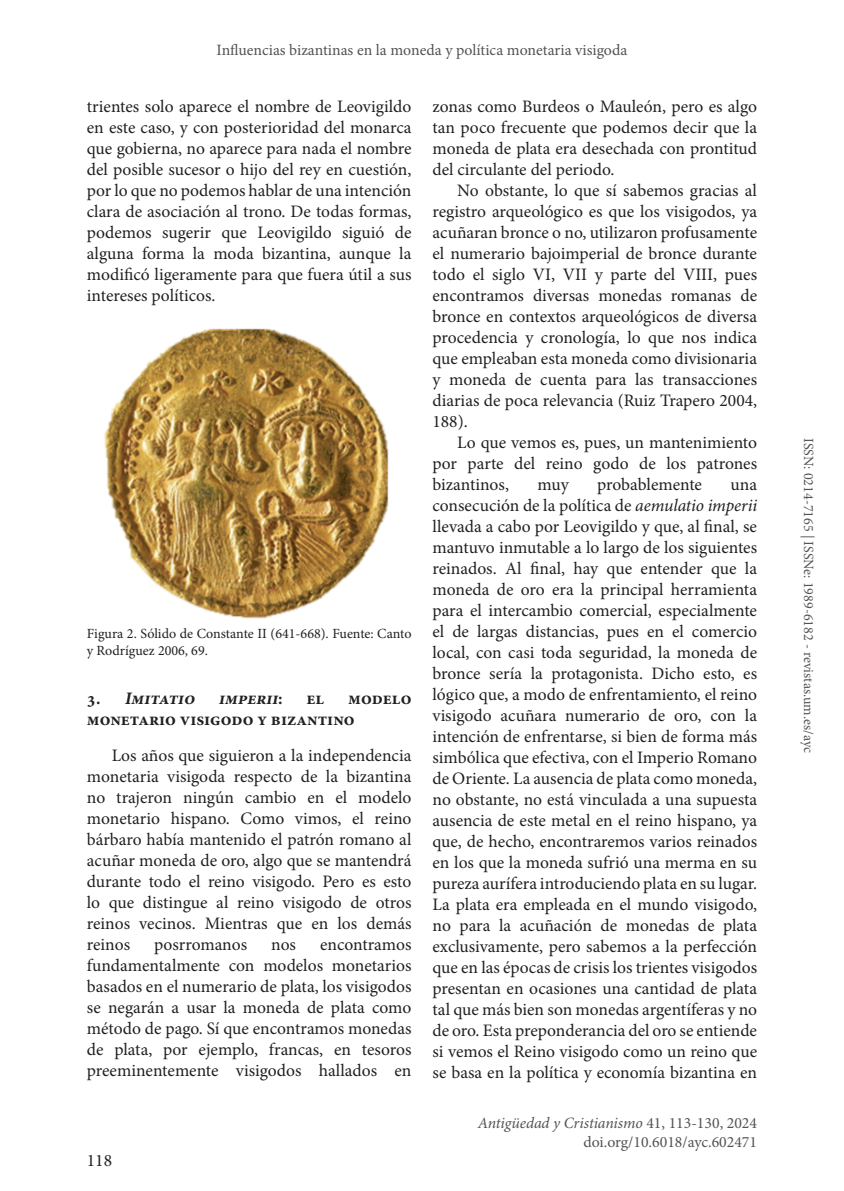
<style>
.page{position:relative;width:844px;height:1191px;background:#fff}
.page>*{position:absolute;margin:0;border:0;box-sizing:border-box;transform-origin:0 0}
.t1{font:17.5px/21px "Minion Pro";color:#231f20;text-align:justify}
.titulo_1{font:700 17.5px/21px "Minion Pro";color:#231f20}
.titulo_1-2{font:italic 700 17.5px "Minion Pro";color:#231f20}
.t2{font:15.75px/18.9px "Minion Pro";color:#535353;text-align:right}
.figuras{font:14px/17.5px "Minion Pro";color:#231f20}
.t3{font:14px "Minion Pro";color:#535353}
.s1{font-style:normal}
.s2{font-style:italic}
</style>
<div class="page">
<img style="left:104px;top:328px;width:285px;height:291px">
<p class="t2" style="left:216px;top:41px;width:412px">Influencias bizantinas en la moneda y política monetaria visigoda</p>
<p class="t1" style="left:87px;top:96px;width:326px">trientes solo aparece el nombre de Leovigildo en este caso, y con posterioridad del monarca que gobierna, no aparece para nada el nombre del posible sucesor o hijo del rey en cuestión, por lo que no podemos hablar de una intención clara de asociación al trono. De todas formas, podemos sugerir que Leovigildo siguió de alguna forma la moda bizantina, aunque la modificó ligeramente para que fuera útil a sus intereses políticos.</p>
<p class="figuras" style="left:87px;top:624px;width:326px">Figura 2. Sólido de Constante II (641-668). Fuente: Canto y Rodríguez 2006, 69.</p>
<p class="titulo_1-2" style="left:87px;top:686px;width:197px"><span class="s1">3 .</span> Imitatio imperii<span class="s1">:</span></p>
<p class="titulo_1" style="left:306px;top:687px;width:19px">el</p>
<p class="titulo_1" style="left:87px;top:687px;width:326px;text-indent:261px">modelo monetario visigodo y bizantino</p>
<p class="t1" style="left:87px;top:745px;width:326px;text-indent:25px">Los años que siguieron a la independencia monetaria visigoda respecto de la bizantina no trajeron ningún cambio en el modelo monetario hispano. Como vimos, el reino bárbaro había mantenido el patrón romano al acuñar moneda de oro, algo que se mantendrá durante todo el reino visigodo. Pero es esto lo que distingue al reino visigodo de otros reinos vecinos. Mientras que en los demás reinos</p>
<p class="t1" style="left:87px;top:934px;width:326px;text-indent:233px">encontramos fundamentalmente con modelos monetarios basados en el numerario de plata, los visigodos se negarán a usar la moneda de plata como método de pago. Sí que encontramos monedas de plata, por ejemplo, francas, en tesoros preeminentemente visigodos hallados en</p>
<p class="t1" style="left:154px;top:934px;width:94px">posrromanos</p>
<p class="t1" style="left:271px;top:934px;width:26px">nos</p>
<p class="t1" style="left:87px;top:1149px;width:27px">118</p>
<p class="t1" style="left:432px;top:96px;width:326px">zonas como Burdeos o Mauleón, pero es algo tan poco frecuente que podemos decir que la moneda de plata era desechada con prontitud del circulante del periodo.</p>
<p class="t1" style="left:432px;top:180px;width:326px;text-indent:25px">No obstante, lo que sí sabemos gracias al registro arqueológico es que los visigodos, ya acuñaran bronce o no, utilizaron profusamente el numerario bajoimperial de bronce durante todo el siglo VI, VII y parte del VIII, pues encontramos diversas monedas romanas de bronce en contextos arqueológicos de diversa procedencia y cronología, lo que nos indica que empleaban esta moneda como divisionaria y moneda de cuenta para las transacciones diarias de poca relevancia (Ruiz Trapero 2004, 188).</p>
<p class="t1" style="left:432px;top:432px;width:326px;text-indent:25px">Lo que vemos es, pues, un mantenimiento por parte del reino godo de los patrones bizantinos,</p>
<p class="t1" style="left:537px;top:474px;width:33px">muy</p>
<p class="t1" style="left:597px;top:474px;width:106px">probablemente</p>
<p class="t1" style="left:432px;top:474px;width:326px;text-indent:298px">una consecución de la política de <span class="s2">aemulatio imperii </span>llevada a cabo por Leovigildo y que, al final, se mantuvo inmutable a lo largo de los siguientes reinados. Al final, hay que entender que la moneda de oro era la principal herramienta para el intercambio comercial, especialmente el de largas distancias, pues en el comercio local, con casi toda seguridad, la moneda de bronce sería la protagonista. Dicho esto, es lógico que, a modo de enfrentamiento, el reino visigodo acuñara numerario de oro, con la intención de enfrentarse, si bien de forma más simbólica que efectiva, con el Imperio Romano de Oriente. La ausencia de plata como moneda, no obstante, no está vinculada a una supuesta ausencia de este metal en el reino hispano, ya que, de hecho, encontraremos varios reinados en los que la moneda sufrió una merma en su pureza aurífera introduciendo plata en su lugar.<br>La plata era empleada en el mundo visigodo, no para la acuñación de monedas de plata exclusivamente, pero sabemos a la perfección que en las épocas de crisis los trientes visigodos presentan en ocasiones una cantidad de plata tal que más bien son monedas argentíferas y no de oro. Esta preponderancia del oro se entiende si vemos el Reino visigodo como un reino que se basa en la política y economía bizantina en</p>
<p class="t2" style="left:478px;top:1113px;width:280px"><span class="s2">Antigüedad y Cristianismo</span> 41, 113-130, 2024 doi.org/10.6018/ayc.602471</p>
<p class="t3" style="left:817px;top:438px;width:316px;rotate:90deg">ISSN: 0214-7165 | ISSNe: 1989-6182 - revistas.um.es/ayc</p>
</div>
